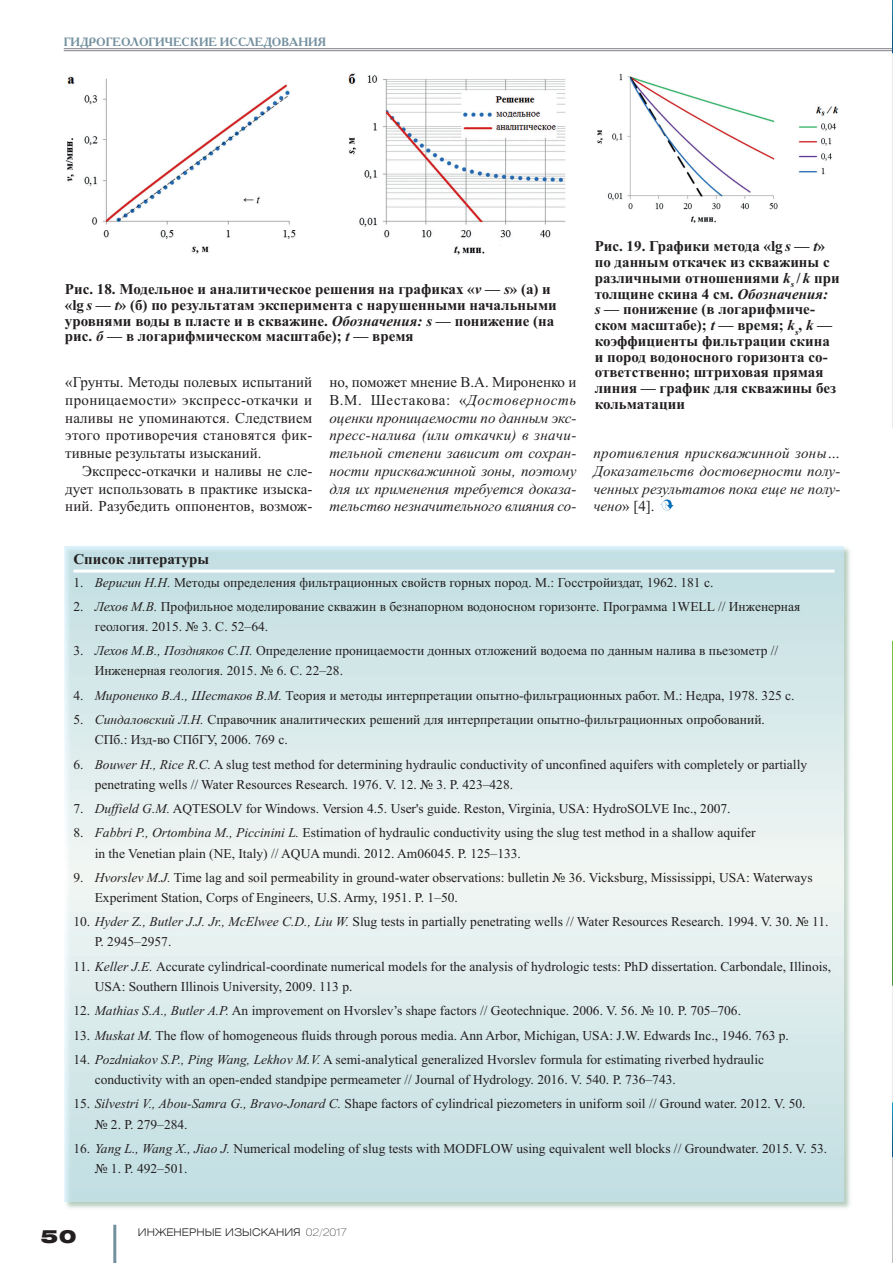
<style>
.page{position:relative;width:893px;height:1263px;background:#fff}
.page>*{position:absolute;margin:0;border:0;box-sizing:border-box;transform-origin:0 0}
.t1{font:900 18px "Helios Ext";color:#231f20}
.t2{font:700 15px/15.8px "Times New Roman";color:#231f20}
.t3{font:italic 15px/17.7px "Times New Roman";color:#231f20;text-align:justify}
.t4{font:15px/17.7px "Times New Roman";color:#231f20;text-align:justify}
.t5{font:13.5px/20.1px "Times New Roman";color:#231f20}
.t6{font:700 12px "Academy C";color:#73909f}
.t7{font:300 10.5px "Helios Ext";color:#231f20}
.s1{font-style:italic}
.s2{font-style:normal}
.s3{font-weight:100}
</style>
<div class="page">
<hr style="left:64px;top:48px;width:829px;height:1px;background:#808285">
<hr style="left:64px;top:50px;width:829px;height:1px;background:#808285">
<svg style="left:660px;top:499px;width:14px;height:11px"></svg>
<hr style="left:113px;top:1225px;width:3px;height:38px;background:#73909f">
<img style="left:65px;top:73px;width:501px;height:182px">
<img style="left:597px;top:74px;width:242px;height:149px">
<img style="left:64px;top:546px;width:786px;height:662px">
<img style="left:65px;top:547px;width:778px;height:655px">
<hr style="left:73px;top:570px;width:762px;height:3px;background:#fff">
<img style="left:892px;top:0;width:1px;height:1263px">
<p class="t6" style="left:64px;top:35px;width:264px">ГИДРОГЕОЛОГИЧЕСКИЕ ИССЛЕДОВАНИЯ</p>
<p class="t2" style="left:65px;top:281px;width:493px">Рис. 18. Модельное и аналитическое решения на графиках «<span class="s1">v</span> — <span class="s1">s</span>» (а) и «lg <span class="s1">s</span> — <span class="s1">t</span>» (б) по результатам эксперимента с нарушенными начальными уровнями воды в пласте и в скважине. <span class="s1">Обозначения: s</span> — понижение (на рис. <span class="s1">б</span> — в логарифмическом масштабе); <span class="s1">t</span> — время</p>
<p class="t4" style="left:65px;top:375px;width:249px">«Грунты. Методы полевых испытаний проницаемости» экспресс-откачки и наливы не упоминаются. Следствием этого противоречия становятся фик&shy;тивные результаты изысканий.</p>
<p class="t4" style="left:65px;top:463px;width:249px;text-indent:17px">Экспресс-откачки и наливы не сле&shy;дует использовать в практике изыска&shy;ний. Разубедить оппонентов, возмож-</p>
<p class="t3" style="left:329px;top:375px;width:249px"><span class="s2">но, поможет мнение В.А. Мироненко и В.М. Шестакова: «</span>Достоверность оценки проницаемости по данным экс&shy;пресс-налива (или откачки) в значи&shy;тельной степени зависит от сохран&shy;ности прискважинной зоны, поэтому для их применения требуется доказа&shy;тельство незначительного влияния со-</p>
<p class="t2" style="left:595px;top:238px;width:247px">Рис. 19. Графики метода «lg <span class="s1">s</span> — <span class="s1">t</span>» по данным откачек из скважины с различными отношениями <span class="s1">k</span><sub>s</sub> / <span class="s1">k</span> при толщине скина 4 см. <span class="s1">Обозначения:<br>s</span> — понижение (в логарифмиче&shy;ском масштабе); <span class="s1">t</span> — время; <span class="s1">k</span><sub>s</sub>, <span class="s1">k</span> — коэффициенты фильтрации скина и пород водоносного горизонта со&shy;ответственно; штриховая прямая линия — график для скважины без кольматации</p>
<p class="t3" style="left:593px;top:446px;width:249px">противления прискважинной зоны… Доказательств достоверности полу&shy;ченных результатов пока еще не полу&shy;чено<span class="s2">» [4].</span></p>
<p class="t2" style="left:73px;top:551px;width:137px">Список литературы</p>
<p class="t5" style="left:73px;top:573px;width:641px">1. <span class="s1">Веригин Н.Н.</span> Методы определения фильтрационных свойств горных пород. М.: Госстройиздат, 1962. 181 с.</p>
<p class="t5" style="left:95px;top:598px;width:707px;text-indent:-21px">2. <span class="s1">Лехов М.В.</span> Профильное моделирование скважин в безнапорном водоносном горизонте. Программа 1WELL // Инженерная геология. 2015. № 3. С. 52–64.</p>
<p class="t5" style="left:95px;top:642px;width:685px;text-indent:-21px">3. <span class="s1">Лехов М.В., Поздняков С.П.</span> Определение проницаемости донных отложений водоема по данным налива в пьезометр //<br>Инженерная геология. 2015. № 6. С. 22–28.</p>
<p class="t5" style="left:73px;top:686px;width:723px">4. <span class="s1">Мироненко В.А., Шестаков В.М.</span> Теория и методы интерпретации опытно-фильтрационных работ. М.: Недра, 1978. 325 с.</p>
<p class="t5" style="left:95px;top:711px;width:672px;text-indent:-21px">5. <span class="s1">Синдаловский Л.Н.</span> Справочник аналитических решений для интерпретации опытно-фильтрационных опробований.<br>СПб.: Изд-во СПбГУ, 2006. 769 с.</p>
<p class="t5" style="left:95px;top:755px;width:714px;text-indent:-21px">6. <span class="s1">Bouwer H., Rice R.C.</span> A slug test method for determining hydraulic conductivity of unconfined aquifers with completely or partially penetrating wells // Water Resources Research. 1976. V. 12. № 3. Р. 423–428.</p>
<p class="t5" style="left:73px;top:800px;width:659px">7. <span class="s1">Duffield G.M.</span> AQTESOLV for Windows. Version 4.5. User's guide. Reston, Virginia, USA: HydroSOLVE Inc., 2007.</p>
<p class="t5" style="left:95px;top:824px;width:662px;text-indent:-21px">8. <span class="s1">Fabbri P., Ortombina M., Piccinini L.</span> Estimation of hydraulic conductivity using the slug test method in a shallow aquifer in the Venetian plain (NE, Italy) // AQUA mundi. 2012. Am06045. Р. 125–133.</p>
<p class="t5" style="left:95px;top:869px;width:719px;text-indent:-21px">9. <span class="s1">Hvorslev M.J.</span> Time lag and soil permeability in ground-water observations: bulletin № 36. Vicksburg, Mississippi, USA: Waterways<br>Experiment Station, Corps of Engineers, U.S. Army, 1951. P. 1–50.</p>
<p class="t5" style="left:95px;top:913px;width:735px;text-indent:-21px">10. <span class="s1">Hyder Z., Butler J.J. Jr., McElwee C.D., Liu W.</span> Slug tests in partially penetrating wells // Water Resources Research. 1994. V. 30. № 11.<br>Р. 2945–2957.</p>
<p class="t5" style="left:95px;top:957px;width:738px;text-indent:-21px">11. <span class="s1">Keller J.E.</span> Accurate cylindrical-coordinate numerical models for the analysis of hydrologic tests: PhD dissertation. Carbondale, Illinois,<br>USA: Southern Illinois University, 2009. 113 p.</p>
<p class="t5" style="left:73px;top:1002px;width:669px">12. <span class="s1">Mathias S.A., Butler A.P.</span> An improvement on Hvorslev’s shape factors // Geotechnique. 2006. V. 56. № 10. P. 705–706.</p>
<p class="t5" style="left:73px;top:1026px;width:717px">13. <span class="s1">Muskat M.</span> The flow of homogeneous fluids through porous media. Ann Arbor, Michigan, USA: J.W. Edwards Inc., 1946. 763 p.</p>
<p class="t5" style="left:95px;top:1051px;width:671px;text-indent:-21px">14. <span class="s1">Pozdniakov S.P., Ping Wang, Lekhov M.V.</span> A semi-analytical generalized Hvorslev formula for estimating riverbed hydraulic conductivity with an open-ended standpipe permeameter // Journal of Hydrology. 2016. V. 540. Р. 736–743.</p>
<p class="t5" style="left:95px;top:1095px;width:712px;text-indent:-21px">15. <span class="s1">Silvestri V., Abou-Samra G., Bravo-Jonard C.</span> Shape factors of cylindrical piezometers in uniform soil // Ground water. 2012. V. 50. № 2. Р. 279–284.</p>
<p class="t5" style="left:95px;top:1140px;width:734px;text-indent:-21px">16. <span class="s1">Yang L., Wang X., Jiao J.</span> Numerical modeling of slug tests with MODFLOW using equivalent well blocks // Groundwater. 2015. V. 53. № 1. Р. 492–501.</p>
<h1 class="t1" style="left:41px;top:1229px;width:37px">50</h1>
<p class="t7" style="left:138px;top:1228px;width:211px">ИНЖЕНЕРНЫЕ ИЗЫСКАНИЯ <span class="s3">02/2017</span></p>
</div>
